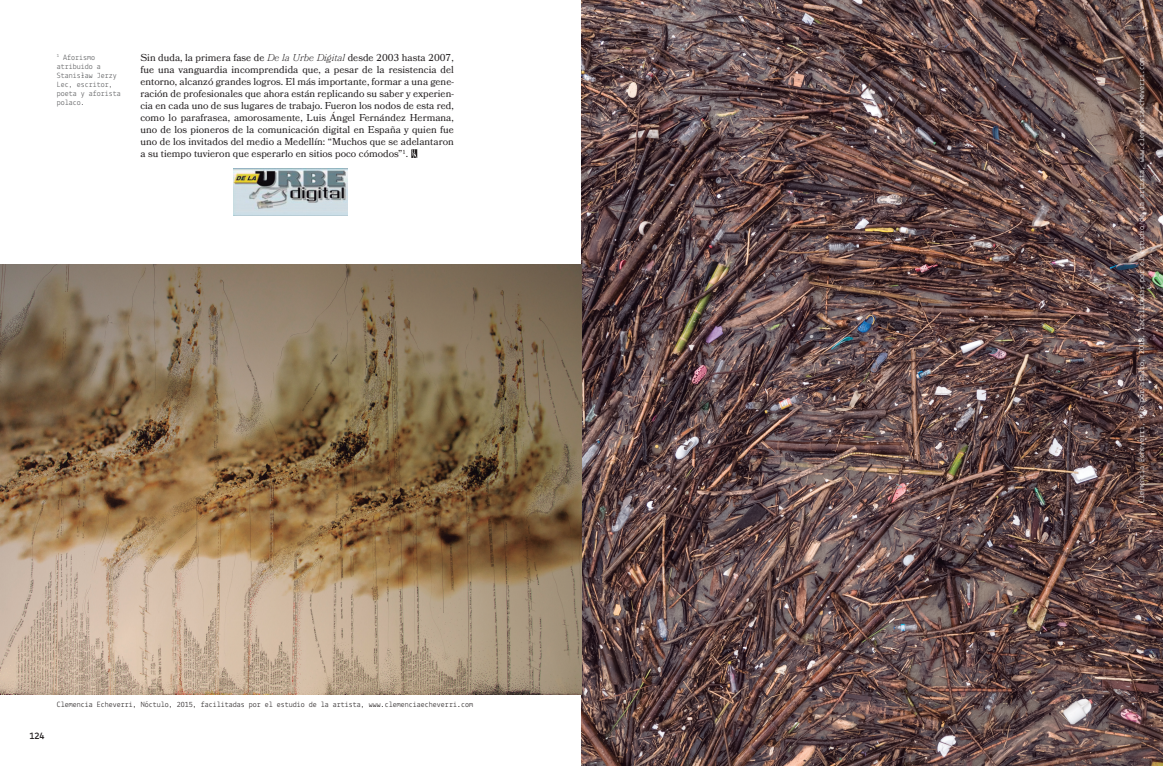
<style>
.page{position:relative;width:1163px;height:766px;background:#fff}
.page>*{position:absolute;margin:0;border:0;box-sizing:border-box;transform-origin:0 0}
.t1{font:10px/12px "Bookmania";color:#231f20;text-align:justify}
.t2{font:700 10px "Lekton";color:#231f20}
.t3{font:8px "Lekton";color:#fff}
.t4{font:8px "Lekton";color:#231f20}
.t5{font:8px/9px "Lekton";color:#57585a}
.s1{font-weight:300;font-style:italic}
</style>
<div class="page">
<img style="left:581px;top:0;width:581px;height:765px">
<img style="left:0;top:264px;width:581px;height:430px">
<img style="left:234px;top:168px;width:113px;height:48px">
<svg style="left:411px;top:149px;width:6px;height:9px"></svg>
<p class="t5" style="left:57px;top:53px;width:66px"><sup>1</sup> Aforismo atribuido a<br>Stanisław Jerzy<br>Lec, escritor, poeta y aforista polaco.</p>
<p class="t1" style="left:140px;top:52px;width:315px">Sin duda, la primera fase de <span class="s1">De la Urbe Digital</span> desde 2003 hasta 2007, fue una vanguardia incomprendida que, a pesar de la resistencia del entorno, alcanzó grandes logros. El más importante, formar a una gene&shy;ración de profesionales que ahora están replicando su saber y experien&shy;cia en cada uno de sus lugares de trabajo. Fueron los nodos de esta red, como lo parafrasea, amorosamente, Luis Ángel Fernández Hermana, uno de los pioneros de la comunicación digital en España y quien fue uno de los invitados del medio a Medellín: “Muchos que se adelantaron a su tiempo tuvieron que esperarlo en sitios poco cómodos”<sup>1</sup>.</p>
<p class="t2" style="left:29px;top:729px;width:17px">124</p>
<p class="t4" style="left:57px;top:699px;width:417px">Clemencia Echeverri, Nóctulo, 2015, facilitadas por el estudio de la artista, www.clemenciaecheverri.com</p>
<p class="t3" style="left:1136px;top:502px;width:446px;rotate:-90deg">Clemencia Echeverri, Río por asalto, 2018, facilitadas por el estudio de la artista, www.clemenciaecheverri.com</p>
</div>
